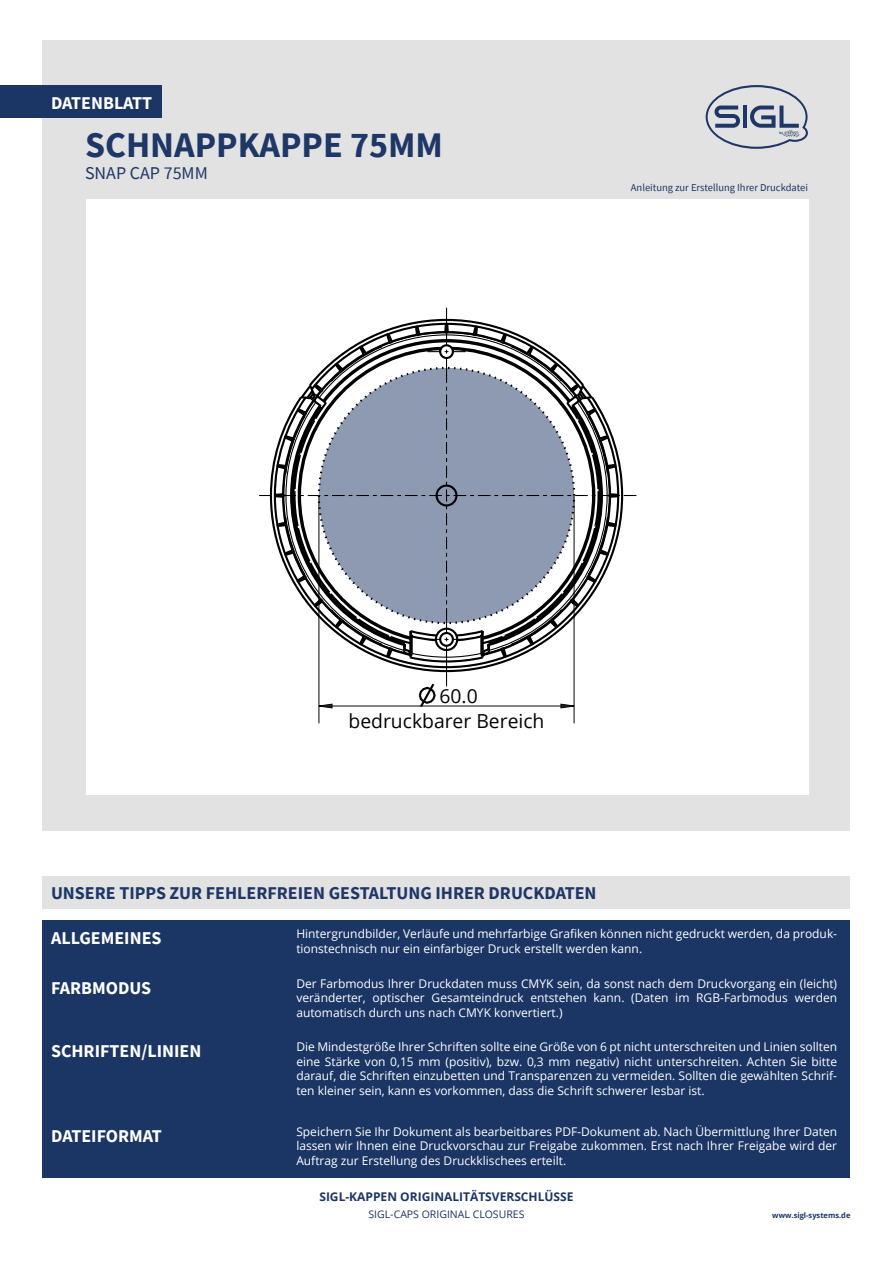
<style>
.page{position:relative;width:893px;height:1263px;background:#fff}
.page>*{position:absolute;margin:0;border:0;box-sizing:border-box;transform-origin:0 0}
.t1{font:700 36px "Source Sans Pro";color:#1e3767}
.t2{font:19.35px "Open Sans";color:#040503}
.t3{font:700 18px "Source Sans Pro";color:#fff}
.t4{font:700 18px "Source Sans Pro";color:#1e3767}
.t5{font:18px "Source Sans Pro";color:#1e3767}
.t6{font:12px/14.4px "Open Sans";color:#fff;text-align:justify}
.t7{font:700 12px "Open Sans";color:#1b3665}
.t8{font:10.5px "Source Sans Pro";color:#1e3767}
.t9{font:10.5px "Open Sans";color:#1b3665}
.t10{font:700 7.5px "Open Sans";color:#1b3665}
</style>
<div class="page">
<div style="left:43px;top:40px;width:807px;height:791px;background:#e1e2e1"></div>
<div style="left:86px;top:199px;width:723px;height:596px;background:#fff"></div>
<div style="left:43px;top:920px;width:807px;height:258px;background:#1b3665"></div>
<div style="left:0;top:85px;width:161px;height:33px;background:#1b3665"></div>
<div style="left:43px;top:876px;width:807px;height:33px;background:#e1e2e1"></div>
<hr style="left:319px;top:495px;width:1px;height:228px;background:#040503">
<hr style="left:574px;top:495px;width:1px;height:228px;background:#040503">
<svg style="left:259px;top:308px;width:377px;height:401px"></svg>
<svg style="left:706px;top:85px;width:102px;height:64px"></svg>
<h3 class="t3" style="left:51px;top:91px;width:103px">DATENBLATT</h3>
<h1 class="t1" style="left:85px;top:121px;width:359px">SCHNAPPKAPPE 75MM</h1>
<h3 class="t5" style="left:85px;top:161px;width:124px">SNAP CAP 75MM</h3>
<p class="t8" style="left:631px;top:180px;width:179px">Anleitung zur Erstellung Ihrer Druckdatei</p>
<h2 class="t2" style="left:439px;top:682px;width:40px">60.0</h2>
<h2 class="t2" style="left:348px;top:708px;width:198px">bedruckbarer Bereich</h2>
<h3 class="t4" style="left:51px;top:880px;width:547px">UNSERE TIPPS ZUR FEHLERFREIEN GESTALTUNG IHRER DRUCKDATEN</h3>
<h3 class="t3" style="left:51px;top:926px;width:112px">ALLGEMEINES</h3>
<p class="t6" style="left:296px;top:926px;width:542px">Hintergrundbilder, Verläufe und mehrfarbige Grafiken können nicht gedruckt werden, da produk&shy;tionstechnisch nur ein einfarbiger Druck erstellt werden kann.</p>
<h3 class="t3" style="left:51px;top:975px;width:102px">FARBMODUS</h3>
<p class="t6" style="left:296px;top:976px;width:542px">Der Farbmodus Ihrer Druckdaten muss CMYK sein, da sonst nach dem Druckvorgang ein (leicht) veränderter, optischer Gesamteindruck entstehen kann. (Daten im RGB-Farbmodus werden automatisch durch uns nach CMYK konvertiert.)</p>
<h3 class="t3" style="left:51px;top:1039px;width:152px">SCHRIFTEN/LINIEN</h3>
<p class="t6" style="left:296px;top:1039px;width:542px">Die Mindestgröße Ihrer Schriften sollte eine Größe von 6 pt nicht unterschreiten und Linien sollten eine Stärke von 0,15 mm (positiv), bzw. 0,3 mm negativ) nicht unterschreiten. Achten Sie bitte darauf, die Schriften einzubetten und Transparenzen zu vermeiden. Sollten die gewählten Schrif&shy;ten kleiner sein, kann es vorkommen, dass die Schrift schwerer lesbar ist.</p>
<h3 class="t3" style="left:51px;top:1123px;width:112px">DATEIFORMAT</h3>
<p class="t6" style="left:296px;top:1124px;width:542px">Speichern Sie Ihr Dokument als bearbeitbares PDF-Dokument ab. Nach Übermittlung Ihrer Daten lassen wir Ihnen eine Druckvorschau zur Freigabe zukommen. Erst nach Ihrer Freigabe wird der Auftrag zur Erstellung des Druckklischees erteilt.</p>
<p class="t7" style="left:319px;top:1188px;width:256px">SIGL-KAPPEN ORIGINALITÄTSVERSCHLÜSSE</p>
<p class="t9" style="left:369px;top:1206px;width:157px">SIGL-CAPS ORIGINAL CLOSURES</p>
<p class="t10" style="left:772px;top:1210px;width:80px">www.sigl-systems.de</p>
</div>
